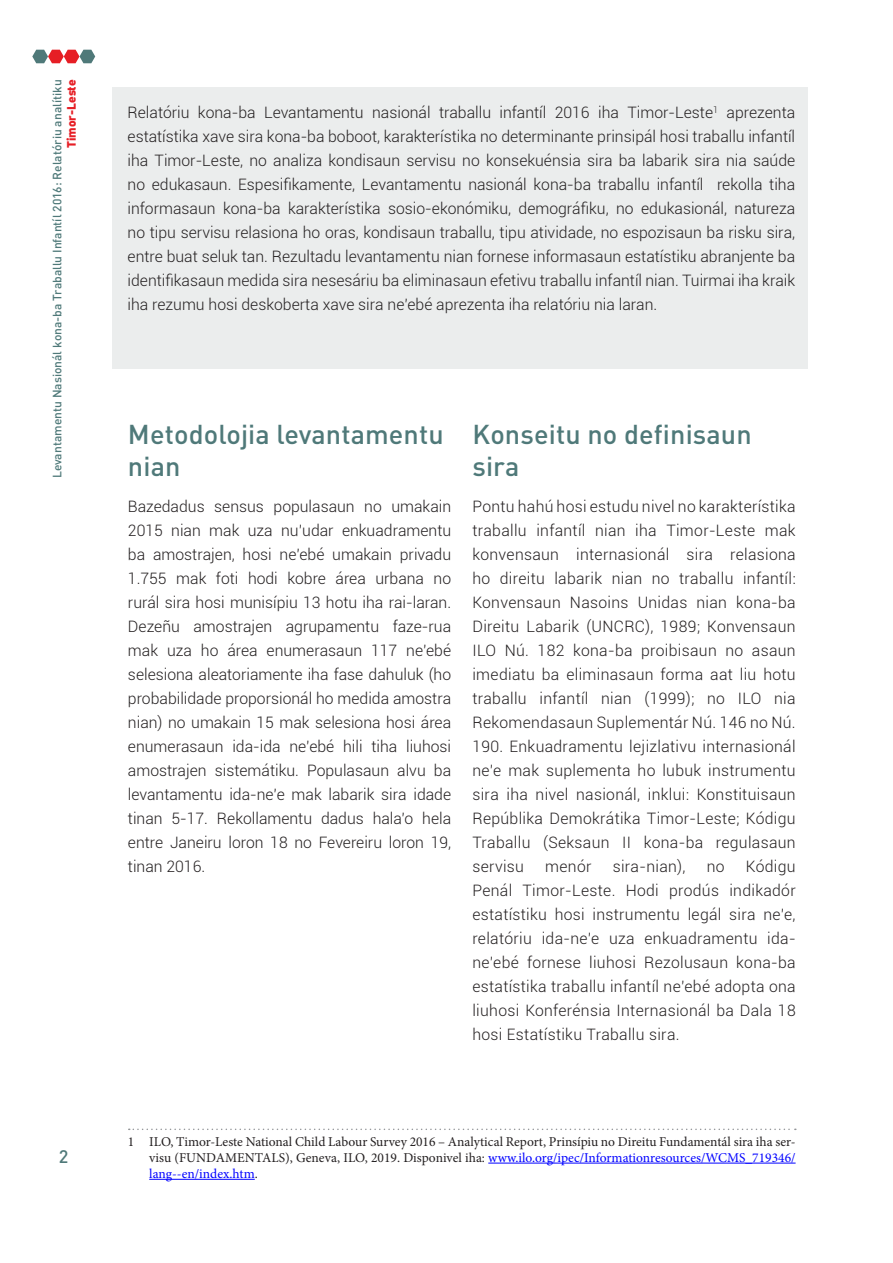
<style>
.page{position:relative;width:893px;height:1263px;background:#fff}
.page>*{position:absolute;margin:0;border:0;box-sizing:border-box;transform-origin:0 0}
._1_1{font:500 27px/31.5px "DIN";letter-spacing:.005em;color:#4f7979}
.t1{font:500 18px "DIN";color:#4f7979}
.C_TEXTO{font:300 15.75px/24px "Roboto";letter-spacing:.02em;color:#231f20;text-align:justify}
.t2{font:13.5px/16.2px "Minion Pro";color:#231f20;text-align:justify}
.t3{font:500 12px "DIN";color:#4f7979}
.t4{font:12px "DIN Black Alternate";color:#e61e25}
.s1{color:#00f}
</style>
<div class="page">
<svg style="left:32px;top:50px;width:63px;height:13px"></svg>
<div style="left:112px;top:87px;width:696px;height:281px;background:#ebeded"></div>
<svg style="left:129px;top:1128px;width:667px;height:2px"></svg>
<hr style="left:488px;top:1163px;width:308px;height:1px;background:#00f">
<hr style="left:149px;top:1179px;width:106px;height:1px;background:#00f">
<p class="t3" style="left:50px;top:478px;width:400px;rotate:-90deg">Levantamentu Nasionál kona-ba Traballu Infantíl 2016: Relatóriu analítiku</p>
<p class="t4" style="left:64px;top:148px;width:70px;rotate:-90deg">Timor-Leste</p>
<p class="t1" style="left:59px;top:1145px;width:11px">2</p>
<p class="C_TEXTO" style="left:128px;top:100px;width:669px">Relatóriu kona-ba Levantamentu nasionál traballu infantíl 2016 iha Timor-Leste<sup>1</sup> aprezenta estatístika xave sira kona-ba boboot, karakterístika no determinante prinsipál hosi traballu infantíl iha Timor-Leste, no analiza kondisaun servisu no konsekuénsia sira ba labarik sira nia saúde no edukasaun. Espesifikamente, Levantamentu nasionál kona-ba traballu infantíl rekolla tiha informasaun kona-ba karakterístika sosio-ekonómiku, demográfiku, no edukasionál, natureza no tipu servisu relasiona ho oras, kondisaun traballu, tipu atividade, no espozisaun ba risku sira, entre buat seluk tan. Rezultadu levantamentu nian fornese informasaun estatístiku abranjente ba identifikasaun medida sira nesesáriu ba eliminasaun efetivu traballu infantíl nian. Tuirmai iha kraik iha rezumu hosi deskoberta xave sira ne’ebé aprezenta iha relatóriu nia laran.</p>
<p class="_1_1" style="left:128px;top:418px;width:317px">Metodolojia levantamentu nian</p>
<p class="C_TEXTO" style="left:128px;top:494px;width:325px">Bazedadus sensus populasaun no umakain 2015 nian mak uza nu’udar enkuadramentu ba amostrajen, hosi ne’ebé umakain privadu 1.755 mak foti hodi kobre área urbana no rurál sira hosi munisípiu 13 hotu iha rai-laran.<br>Dezeñu amostrajen agrupamentu faze-rua mak uza ho área enumerasaun 117 ne’ebé selesiona aleatoriamente iha fase dahuluk (ho probabilidade proporsionál ho medida amostra nian) no umakain 15 mak selesiona hosi área enumerasaun ida-ida ne’ebé hili tiha liuhosi amostrajen sistemátiku. Populasaun alvu ba levantamentu ida-ne’e mak labarik sira idade tinan 5-17. Rekollamentu dadus hala’o hela entre Janeiru loron 18 no Fevereiru loron 19, tinan 2016.</p>
<p class="_1_1" style="left:472px;top:418px;width:281px">Konseitu no definisaun sira</p>
<p class="C_TEXTO" style="left:472px;top:494px;width:325px">Pontu hahú hosi estudu nivel no karakterístika traballu infantíl nian iha Timor-Leste mak konvensaun internasionál sira relasiona ho direitu labarik nian no traballu infantíl:<br>Konvensaun Nasoins Unidas nian kona-ba Direitu Labarik (UNCRC), 1989; Konvensaun ILO Nú. 182 kona-ba proibisaun no asaun imediatu ba eliminasaun forma aat liu hotu traballu infantíl nian (1999); no ILO nia Rekomendasaun Suplementár Nú. 146 no Nú.<br>190. Enkuadramentu lejizlativu internasionál ne’e mak suplementa ho lubuk instrumentu sira iha nivel nasionál, inklui: Konstituisaun Repúblika Demokrátika Timor-Leste; Kódigu Traballu (Seksaun II kona-ba regulasaun servisu</p>
<p class="C_TEXTO" style="left:545px;top:854px;width:48px">menór</p>
<p class="C_TEXTO" style="left:613px;top:854px;width:74px">sira-nian),</p>
<p class="C_TEXTO" style="left:707px;top:854px;width:19px">no</p>
<p class="C_TEXTO" style="left:472px;top:854px;width:325px;text-indent:273px">Kódigu Penál Timor-Leste. Hodi prodús indikadór estatístiku hosi instrumentu legál sira ne’e, relatóriu ida-ne’e uza enkuadramentu ida&shy;ne’ebé fornese liuhosi Rezolusaun kona-ba estatístika traballu infantíl ne’ebé adopta ona liuhosi Konferénsia Internasionál ba Dala 18 hosi Estatístiku Traballu sira.</p>
<p class="t2" style="left:149px;top:1133px;width:648px;text-indent:-21px">1 ILO, Timor-Leste National Child Labour Survey 2016 – Analytical Report, Prinsípiu no Direitu Fundamentál sira iha ser&shy;visu (FUNDAMENTALS), Geneva, ILO, 2019. Disponivel iha: <span class="s1">www.ilo.org/ipec/Informationresources/WCMS_719346/ lang--en/index.htm</span>.</p>
</div>
